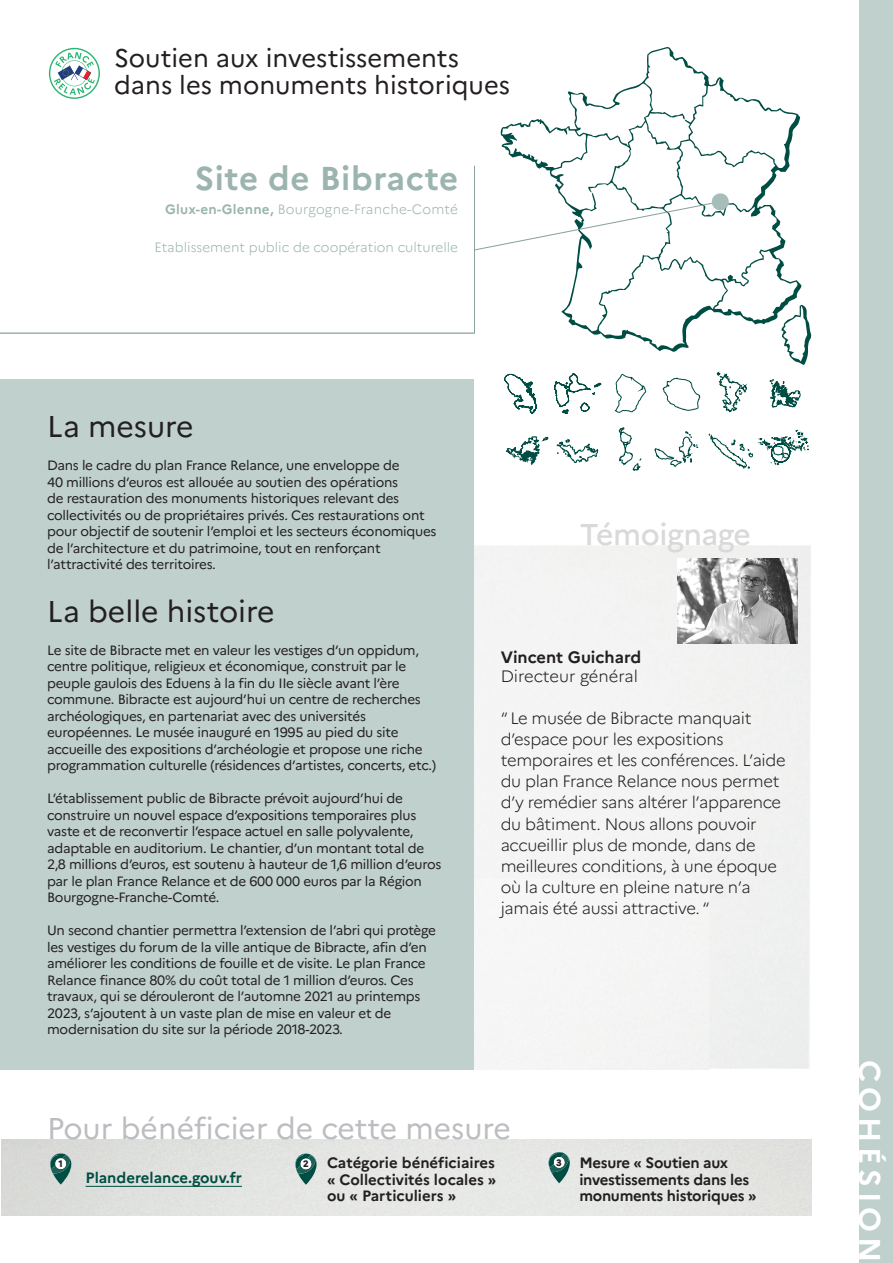
<style>
.page{position:relative;width:893px;height:1263px;background:#fff}
.page>*{position:absolute;margin:0;border:0;box-sizing:border-box;transform-origin:0 0}
.t1{font:700 33px "Marianne";letter-spacing:.02em;color:#9bb4af}
.t2{font:30px "Marianne";color:#bcbdc0}
.t3{font:30px "Marianne";color:#231f20}
.t4{font:500 30px "Marianne";letter-spacing:-.015em;color:#d8d9d8}
.t5{font:700 30px "Marianne";letter-spacing:.16em;color:#fff}
.t6{font:25.5px/27px "Marianne";color:#231f20}
.t7{font:300 16.5px/21px "Marianne";letter-spacing:-.02em;color:#231f20}
.t8{font:300 16.5px "Marianne";color:#231f20}
.t9{font:700 16.5px "Marianne";color:#231f20}
.t10{font:700 15px/16.5px "Marianne";letter-spacing:-.015em;color:#231f20}
.t11{font:700 15px "Marianne";color:#004d43}
.t12{font:13.5px/16.5px "Marianne";letter-spacing:-.02em;color:#231f20}
.t13{font:300 13.5px "Marianne";color:#9bb4af}
.t14{font:300 13.5px "Marianne";letter-spacing:.02em;color:#9bb4af}
.t15{font:800 9.3px "Marianne";color:#231f20}
.s1{font-weight:700}
</style>
<div class="page">
<div style="left:474px;top:545px;width:235px;height:525px;background:#f3f4f3"></div>
<div style="left:709px;top:545px;width:102px;height:524px;background:#f0f1f0"></div>
<div style="left:859px;top:0;width:34px;height:1263px;background:#c0d0cc"></div>
<div style="left:0;top:379px;width:474px;height:691px;background:#c0d0cc"></div>
<svg style="left:548px;top:1152px;width:22px;height:31px"></svg>
<svg style="left:295px;top:1153px;width:22px;height:32px"></svg>
<svg style="left:50px;top:1153px;width:22px;height:31px"></svg>
<hr style="left:86px;top:1186px;width:156px;height:1px;background:#004d43">
<svg style="left:49px;top:48px;width:51px;height:51px"></svg>
<svg style="left:501px;top:47px;width:300px;height:305px"></svg>
<svg style="left:781px;top:305px;width:30px;height:60px"></svg>
<svg style="left:504px;top:374px;width:33px;height:40px"></svg>
<svg style="left:663px;top:377px;width:37px;height:34px"></svg>
<svg style="left:709px;top:433px;width:44px;height:35px"></svg>
<svg style="left:615px;top:374px;width:31px;height:39px"></svg>
<svg style="left:770px;top:379px;width:30px;height:28px"></svg>
<svg style="left:760px;top:430px;width:49px;height:35px"></svg>
<svg style="left:717px;top:372px;width:30px;height:40px"></svg>
<svg style="left:506px;top:436px;width:42px;height:29px"></svg>
<svg style="left:654px;top:431px;width:44px;height:36px"></svg>
<svg style="left:619px;top:427px;width:22px;height:44px"></svg>
<svg style="left:557px;top:440px;width:41px;height:23px"></svg>
<svg style="left:554px;top:373px;width:47px;height:41px"></svg>
<svg style="left:0;top:166px;width:475px;height:167px"></svg>
<svg style="left:473px;top:192px;width:257px;height:59px"></svg>
<img style="left:678px;top:559px;width:119px;height:85px">
<p class="t6" style="left:114px;top:42px;width:397px">Soutien aux investissements dans les monuments historiques</p>
<p class="t1" style="left:195px;top:152px;width:265px">Site de Bibracte</p>
<p class="t14" style="left:165px;top:198px;width:294px"><span class="s1">Glux-en-Glenne,</span> Bourgogne-Franche-Comté</p>
<p class="t13" style="left:154px;top:236px;width:305px">Etablissement public de coopération culturelle</p>
<p class="t3" style="left:47px;top:403px;width:148px">La mesure</p>
<p class="t12" style="left:47px;top:456px;width:391px">Dans le cadre du plan France Relance, une enveloppe de<br>40 millions d’euros est allouée au soutien des opérations<br>de restauration des monuments historiques relevant des collectivités ou de propriétaires privés. Ces restaurations ont pour objectif de soutenir l’emploi et les secteurs économiques de l’architecture et du patrimoine, tout en renforçant l’attractivité des territoires.</p>
<p class="t3" style="left:47px;top:588px;width:229px">La belle histoire</p>
<p class="t12" style="left:47px;top:641px;width:391px">Le site de Bibracte met en valeur les vestiges d’un oppidum, centre politique, religieux et économique, construit par le peuple gaulois des Eduens à la fin du IIe siècle avant l’ère commune. Bibracte est aujourd’hui un centre de recherches archéologiques, en partenariat avec des universités européennes. Le musée inauguré en 1995 au pied du site accueille des expositions d’archéologie et propose une riche programmation culturelle (résidences d’artistes, concerts, etc.)</p>
<p class="t12" style="left:47px;top:789px;width:396px">L’établissement public de Bibracte prévoit aujourd’hui de construire un nouvel espace d’expositions temporaires plus vaste et de reconvertir l’espace actuel en salle polyvalente, adaptable en auditorium. Le chantier, d’un montant total de 2,8 millions d’euros, est soutenu à hauteur de 1,6 million d’euros par le plan France Relance et de 600 000 euros par la Région Bourgogne-Franche-Comté.</p>
<p class="t12" style="left:47px;top:921px;width:390px">Un second chantier permettra l’extension de l’abri qui protège les vestiges du forum de la ville antique de Bibracte, afin d’en améliorer les conditions de fouille et de visite. Le plan France Relance finance 80% du coût total de 1 million d’euros. Ces travaux, qui se dérouleront de l’automne 2021 au printemps 2023, s’ajoutent à un vaste plan de mise en valeur et de modernisation du site sur la période 2018-2023.</p>
<p class="t4" style="left:580px;top:511px;width:172px">Témoignage</p>
<p class="t9" style="left:501px;top:644px;width:142px">Vincent Guichard</p>
<p class="t8" style="left:501px;top:664px;width:139px">Directeur général</p>
<p class="t7" style="left:501px;top:707px;width:286px">“ Le musée de Bibracte manquait d’espace pour les expositions temporaires et les conférences. L’aide du plan France Relance nous permet d’y remédier sans altérer l’apparence du bâtiment. Nous allons pouvoir accueillir plus de monde, dans de meilleures conditions, à une époque où la culture en pleine nature n’a jamais été aussi attractive. “</p>
<h2 class="t2" style="left:47px;top:1105px;width:465px">Pour bénéficier de cette mesure</h2>
<p class="t10" style="left:327px;top:1153px;width:171px">Catégorie bénéficiaires « Collectivités locales »</p>
<p class="t10" style="left:327px;top:1186px;width:131px">ou « Particuliers »</p>
<p class="t15" style="left:59px;top:1156px;width:6px">1</p>
<p class="t15" style="left:303px;top:1156px;width:7px">2</p>
<p class="t15" style="left:556px;top:1155px;width:7px">3</p>
<p class="t11" style="left:86px;top:1166px;width:158px">Planderelance.gouv.fr</p>
<p class="t10" style="left:579px;top:1153px;width:179px">Mesure « Soutien aux investissements dans les monuments historiques »</p>
<h2 class="t5" style="left:893px;top:1060px;width:203px;rotate:90deg">COHÉSION</h2>
</div>
